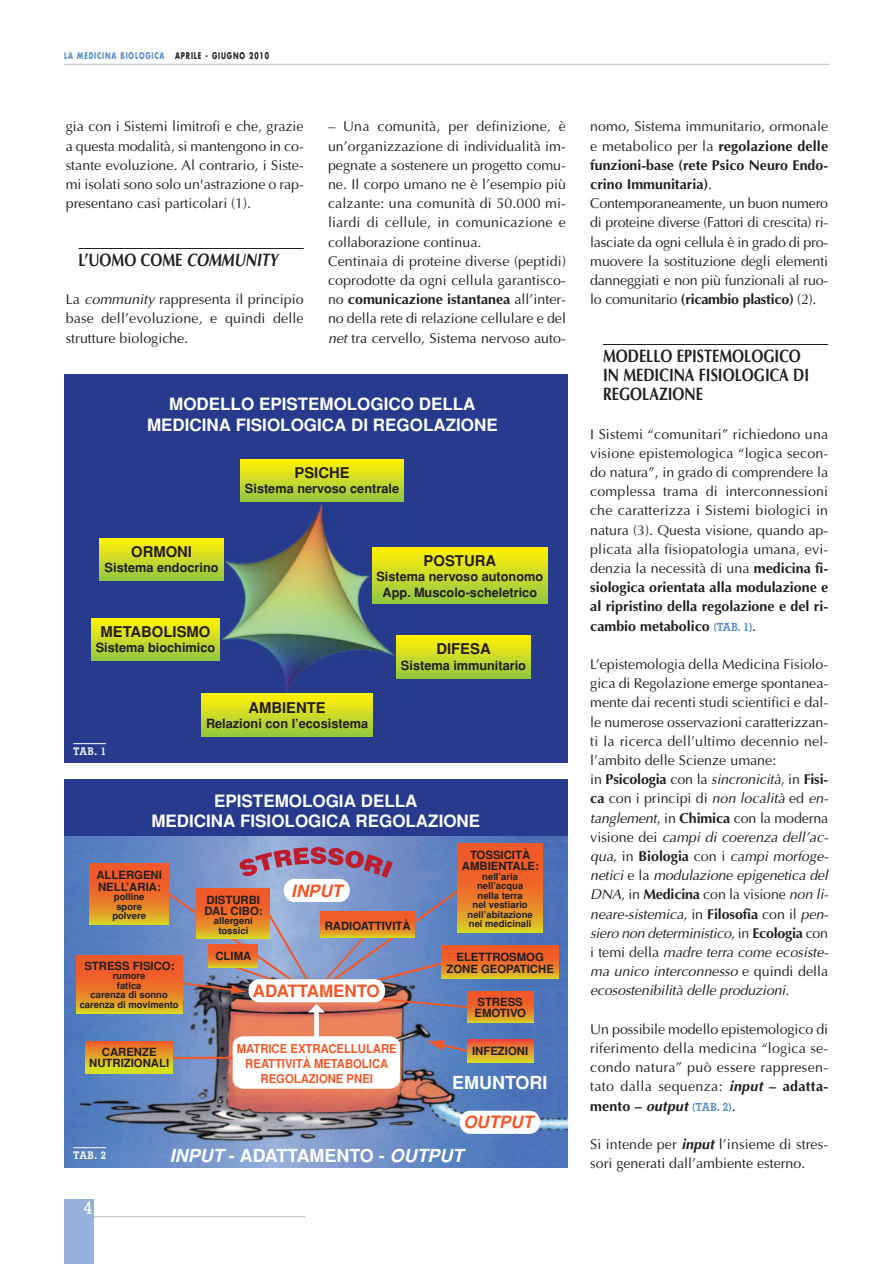
<style>
.page{position:relative;width:894px;height:1264px;background:#fff}
.page>*{position:absolute;margin:0;border:0;box-sizing:border-box;transform-origin:0 0}
.t1{font:700 18px/19.2px "Optima";color:#231f20;scale:.8 1}
.t2{font:700 18px "Helvetica";color:#fff}
.t3{font:500 18px "Memphis";color:#fff}
.t4{font:700 16.95px/20.4px "Helvetica";color:#fff;text-align:center}
.t5{font:italic 700 16.95px "Helvetica";color:#f15929}
.t6{font:700 16.95px "Helvetica";color:#f15929}
.t7{font:700 14.85px "Helvetica";color:#231f20}
.t8{font:14.25px/19.2px "Optima";color:#231f20;text-align:justify}
.t9{font:700 12.75px/15.3px "Helvetica";color:#231f20;text-align:center}
.t10{font:700 12.3px/14.7px "Helvetica";color:#f15929;text-align:center;scale:.92 1}
.t11{font:700 11.4px/11.4px "Helvetica";color:#231f20}
.t12{font:700 11.25px "Memphis";color:#568cc9}
.t13{font:700 10.5px "Memphis";letter-spacing:.015em;color:#fff}
.t14{font:700 9.45px/9.4px "Helvetica";color:#231f20;text-align:center}
.t15{font:700 9px "Futura";letter-spacing:.135em;color:#568cc9;scale:.7 1}
.s1{color:#231f20}
.s2{font-weight:700}
.s3{font-style:italic}
.s4{font-family:"Memphis";font-weight:700;font-size:11.25px;color:#568cc9}
.s5{font-weight:700;font-style:italic}
.s6{font-family:"Optima";font-size:14.25px;color:#231f20}
.s7{font-family:"Optima";font-style:italic;font-size:14.25px;color:#231f20}
.s8{font-family:"Optima";font-weight:400;font-size:14.25px;color:#231f20}
</style>
<div class="page">
<hr style="left:79px;top:248px;width:225px;height:1px;background:#231f20">
<hr style="left:86px;top:1216px;width:219px;height:1px;background:#bcbdc0">
<div style="left:64px;top:1200px;width:30px;height:64px;background:#96b1dc"></div>
<hr style="left:64px;top:64px;width:766px;height:1px;background:#bcbdc0">
<hr style="left:603px;top:344px;width:225px;height:1px;background:#231f20">
<div style="left:64px;top:375px;width:503px;height:387px;background:#263b8d"></div>
<img style="left:216px;top:497px;width:194px;height:202px">
<div style="left:100px;top:538px;width:124px;height:43px;background:linear-gradient(to bottom,#fff104,#93c645)"></div>
<div style="left:241px;top:459px;width:162px;height:43px;background:linear-gradient(to bottom,#fff104,#93c645)"></div>
<div style="left:372px;top:547px;width:175px;height:56px;background:linear-gradient(to bottom,#fff104,#95c743)"></div>
<div style="left:91px;top:618px;width:129px;height:43px;background:linear-gradient(to bottom,#fff104,#93c645)"></div>
<div style="left:202px;top:694px;width:170px;height:43px;background:linear-gradient(to bottom,#fff104,#93c645)"></div>
<div style="left:397px;top:635px;width:133px;height:43px;background:linear-gradient(to bottom,#fff103,#94c645)"></div>
<hr style="left:73px;top:743px;width:33px;height:1px;background:#fff">
<img style="left:64px;top:836px;width:503px;height:331px">
<svg style="left:239px;top:847px;width:154px;height:31px;background:#9b769a"></svg>
<div style="left:64px;top:780px;width:503px;height:56px;background:#263b8d"></div>
<div style="left:284px;top:879px;width:66px;height:23px;background:#fff;border-radius:11px"></div>
<div style="left:460px;top:1111px;width:80px;height:23px;background:#fff;border-radius:11px"></div>
<hr style="left:170px;top:1056px;width:70px;height:3px;background:#f15929">
<svg style="left:425px;top:1040px;width:42px;height:13px"></svg>
<svg style="left:233px;top:1036px;width:167px;height:53px"></svg>
<div style="left:314px;top:1012px;width:5px;height:28px;background:#fff"></div>
<svg style="left:166px;top:884px;width:307px;height:128px;background:#939bba"></svg>
<svg style="left:90px;top:864px;width:79px;height:60px;background:#eb7928"></svg>
<svg style="left:197px;top:888px;width:73px;height:50px;background:#eb7928"></svg>
<svg style="left:209px;top:944px;width:49px;height:23px"></svg>
<svg style="left:76px;top:955px;width:106px;height:58px;background:#ea7a28"></svg>
<svg style="left:86px;top:1041px;width:87px;height:33px;background:#e1a826"></svg>
<svg style="left:320px;top:912px;width:94px;height:25px;background:#eb7828"></svg>
<svg style="left:458px;top:843px;width:85px;height:89px;background:#ea7a28"></svg>
<svg style="left:442px;top:946px;width:117px;height:32px;background:#eb7828"></svg>
<svg style="left:467px;top:992px;width:66px;height:31px;background:#ea7a28"></svg>
<svg style="left:467px;top:1039px;width:66px;height:23px;background:#e38e31"></svg>
<hr style="left:73px;top:1147px;width:33px;height:1px;background:#fff">
<p class="t15" style="left:64px;top:52px;width:294px">LA MEDICINA BIOLOGICA <span class="s1">APRILE - GIUGNO 2010</span></p>
<p class="t8" style="left:66px;top:117px;width:239px">gia con i Sistemi limitrofi e che, grazie a questa modalità, si mantengono in co&shy;stante evoluzione. Al contrario, i Siste&shy;mi isolati sono solo un'astrazione o rap&shy;presentano casi particolari (1).</p>
<p class="t8" style="left:328px;top:117px;width:239px;text-align:left">– Una comunità, per definizione, è un’organizzazione di individualità im&shy;pegnate a sostenere un progetto comu&shy;ne. Il corpo umano ne è l’esempio più calzante: una comunità di 50.000 mi&shy;liardi di cellule, in comunicazione e collaborazione continua.<br>Centinaia di proteine diverse (peptidi) coprodotte da ogni cellula garantisco&shy;no <span class="s2">comunicazione istantanea</span> all’inter&shy;no della rete di relazione cellulare e del <span class="s3">net</span> tra cervello, Sistema nervoso auto-</p>
<p class="t8" style="left:590px;top:117px;width:239px;text-align:left">nomo, Sistema immunitario, ormonale e metabolico per la <span class="s2">regolazione delle funzioni-base (rete Psico Neuro Endo&shy;crino Immunitaria)</span>.<br>Contemporaneamente, un buon numero di proteine diverse (Fattori di crescita) ri&shy;lasciate da ogni cellula è in grado di pro&shy;muovere la sostituzione degli elementi danneggiati e non più funzionali al ruo&shy;lo comunitario <span class="s2">(ricambio plastico)</span> (2).</p>
<p class="t1" style="left:603px;top:346px;width:259px">MODELLO EPISTEMOLOGICO<br>IN MEDICINA FISIOLOGICA DI<br>REGOLAZIONE</p>
<p class="t8" style="left:590px;top:424px;width:239px">I Sistemi “comunitari” richiedono una visione epistemologica “logica secon&shy;do natura”, in grado di comprendere la complessa trama di interconnessioni che caratterizza i Sistemi biologici in natura (3). Questa visione, quando ap&shy;plicata alla fisiopatologia umana, evi&shy;denzia la necessità di una <span class="s2">medicina fi&shy;siologica orientata alla modulazione e al ripristino della regolazione e del ri&shy;cambio metabolico</span> <span class="s4">(TAB. 1)</span>.</p>
<p class="t8" style="left:590px;top:654px;width:240px;text-align:left">L’epistemologia della Medicina Fisiolo&shy;gica di Regolazione emerge spontanea&shy;mente dai recenti studi scientifici e dal&shy;le numerose osservazioni caratterizzan&shy;ti la ricerca dell’ultimo decennio nel&shy;l’ambito delle Scienze umane:<br>in <span class="s2">Psicologia</span> con la <span class="s3">sincronicità</span>, in <span class="s2">Fisi&shy;ca</span> con i principi di <span class="s3">non località</span> ed <span class="s3">en&shy;tanglement</span>, in <span class="s2">Chimica</span> con la moderna visione dei <span class="s3">campi di coerenza dell’ac&shy;qua</span>, in <span class="s2">Biologia</span> con i <span class="s3">campi morfoge&shy;netici</span> e la <span class="s3">modulazione epigenetica del DNA</span>, in <span class="s2">Medicina</span> con la visione <span class="s3">non li&shy;neare-sistemica</span>, in <span class="s2">Filosofia</span> con il <span class="s3">pen&shy;siero non deterministico</span>, in <span class="s2">Ecologia</span> con i temi della <span class="s3">madre terra come ecosiste&shy;ma unico interconnesso</span> e quindi della <span class="s3">ecosostenibilità delle produzioni</span>.</p>
<p class="t8" style="left:590px;top:1019px;width:239px">Un possibile modello epistemologico di riferimento della medicina “logica se&shy;condo natura” può essere rappresen&shy;tato dalla sequenza: <span class="s5">input</span> <span class="s2">– adatta-</span></p>
<p class="t12" style="left:590px;top:1102px;width:147px"><span class="s6">mento –</span> <span class="s7">output</span> (TAB. 2)<span class="s8">.</span></p>
<p class="t8" style="left:590px;top:1134px;width:239px">Si intende per <span class="s5">input</span> l’insieme di stres&shy;sori generati dall’ambiente esterno.</p>
<p class="t1" style="left:79px;top:250px;width:251px">L’UOMO COME <span class="s3">COMMUNITY</span></p>
<p class="t8" style="left:66px;top:290px;width:239px">La <span class="s3">community</span> rappresenta il principio base dell’evoluzione, e quindi delle strutture biologiche.</p>
<p class="t4" style="left:147px;top:394px;width:352px">MODELLO EPISTEMOLOGICO DELLA<br>MEDICINA FISIOLOGICA DI REGOLAZIONE</p>
<p class="t7" style="left:294px;top:464px;width:57px">PSICHE</p>
<p class="t9" style="left:245px;top:481px;width:156px">Sistema nervoso centrale</p>
<p class="t7" style="left:131px;top:543px;width:62px">ORMONI</p>
<p class="t9" style="left:105px;top:560px;width:116px">Sistema endocrino</p>
<p class="t7" style="left:424px;top:552px;width:74px">POSTURA</p>
<p class="t9" style="left:376px;top:569px;width:168px">Sistema nervoso autonomo<br>App. Muscolo-scheletrico</p>
<p class="t7" style="left:101px;top:623px;width:111px">METABOLISMO</p>
<p class="t9" style="left:96px;top:640px;width:121px">Sistema biochimico</p>
<p class="t7" style="left:436px;top:640px;width:56px">DIFESA</p>
<p class="t9" style="left:401px;top:658px;width:127px">Sistema immunitario</p>
<p class="t7" style="left:248px;top:699px;width:79px">AMBIENTE</p>
<p class="t9" style="left:206px;top:716px;width:164px">Relazioni con l’ecosistema</p>
<p class="t13" style="left:73px;top:747px;width:34px">TAB. 1</p>
<p class="t4" style="left:151px;top:790px;width:330px">EPISTEMOLOGIA DELLA<br>MEDICINA FISIOLOGICA REGOLAZIONE</p>
<p class="t11" style="left:462px;top:849px;width:79px;text-align:center">TOSSICITÀ<br>AMBIENTALE:</p>
<p class="t14" style="left:468px;top:872px;width:67px">nell’aria nell’acqua nella terra<br>nel vestiario nell’abitazione nei medicinali</p>
<p class="t11" style="left:446px;top:951px;width:109px;text-align:center">ELETTROSMOG<br>ZONE GEOPATICHE</p>
<p class="t11" style="left:474px;top:996px;width:53px">STRESS<br>EMOTIVO</p>
<p class="t11" style="left:472px;top:1046px;width:58px">INFEZIONI</p>
<p class="t11" style="left:96px;top:870px;width:67px">ALLERGENI<br>NELL’ARIA:</p>
<p class="t14" style="left:112px;top:892px;width:35px">polline spore polvere</p>
<p class="t11" style="left:204px;top:894px;width:60px">DISTURBI<br>DAL CIBO:</p>
<p class="t14" style="left:214px;top:916px;width:40px">allergeni tossici</p>
<p class="t11" style="left:215px;top:950px;width:37px">CLIMA</p>
<p class="t11" style="left:84px;top:960px;width:92px">STRESS FISICO:</p>
<p class="t14" style="left:80px;top:971px;width:101px">rumore<br>fatica<br>carenza di sonno carenza di movimento</p>
<p class="t11" style="left:89px;top:1046px;width:82px;text-align:center">CARENZE<br>NUTRIZIONALI</p>
<p class="t5" style="left:291px;top:881px;width:53px">INPUT</p>
<p class="t11" style="left:325px;top:920px;width:87px">RADIOATTIVITÀ</p>
<p class="t6" style="left:253px;top:981px;width:128px">ADATTAMENTO</p>
<p class="t10" style="left:237px;top:1041px;width:175px">MATRICE EXTRACELLULARE<br>REATTIVITÀ METABOLICA<br>REGOLAZIONE PNEI</p>
<p class="t2" style="left:452px;top:1072px;width:97px">EMUNTORI</p>
<p class="t5" style="left:463px;top:1112px;width:71px">OUTPUT</p>
<p class="t2" style="left:170px;top:1145px;width:295px"><span class="s3">INPUT</span> - ADATTAMENTO - <span class="s3">OUTPUT</span></p>
<p class="t13" style="left:73px;top:1151px;width:34px">TAB. 2</p>
<p class="t3" style="left:84px;top:1201px;width:10px">4</p>
</div>
